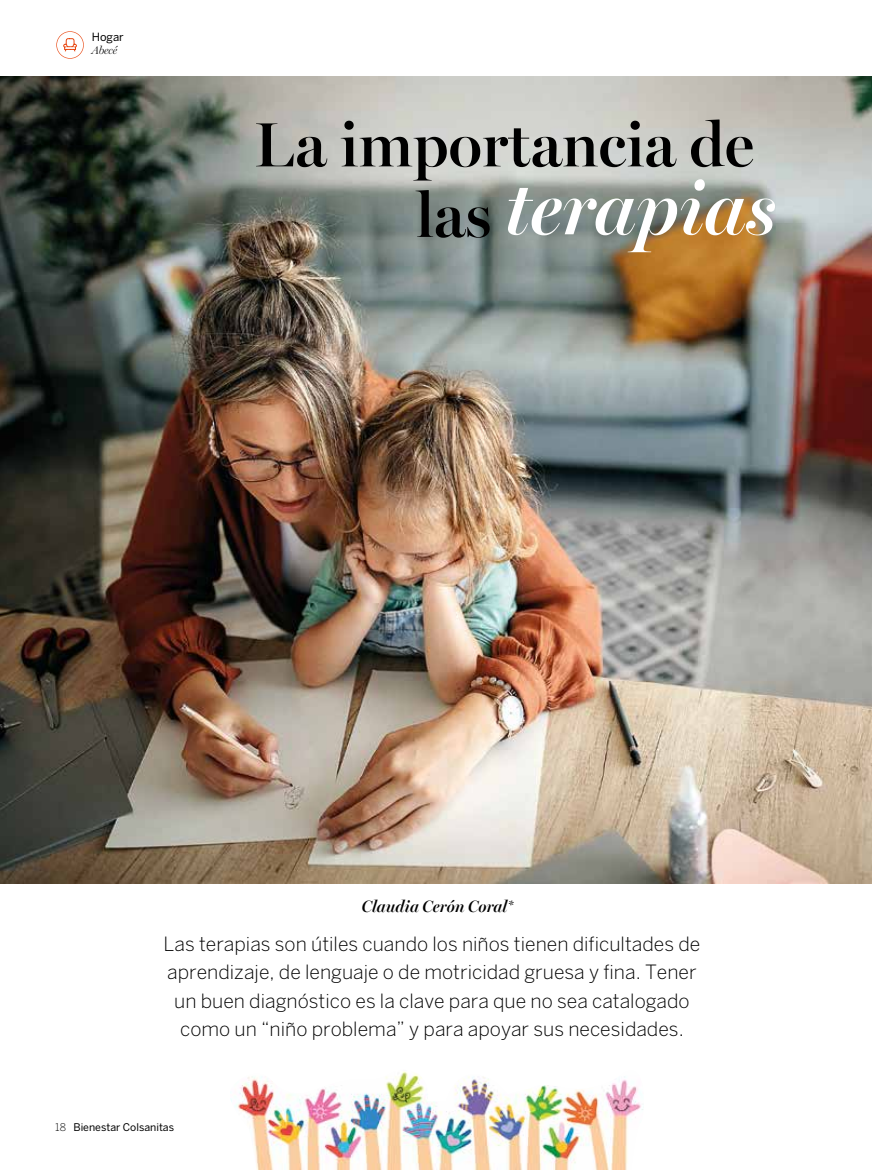
<style>
.page{position:relative;width:872px;height:1170px;background:#fff}
.page>*{position:absolute;margin:0;border:0;box-sizing:border-box;transform-origin:0 0}
.t1{font:italic 600 76.5px "Miller Banner";color:#fff}
.t2{font:600 62.85px "Miller Banner";color:#000}
.t3{font:300 19.5px/28.5px "Benton Sans";color:#000;text-align:center}
.t4{font:italic 600 16.5px "Miller Banner";color:#000}
.t5{font:11.25px "Benton Sans";color:#000}
.t6{font:italic 300 11.25px "Miller Display";color:#000}
.t7{font:10.5px "Benton Sans";color:#000}
.s1{font-style:normal;font-size:62.85px;color:#000}
.s2{font-weight:300}
</style>
<div class="page">
<img style="left:0;top:77px;width:872px;height:806px">
<img style="left:230px;top:1071px;width:413px;height:98px">
<svg style="left:56px;top:31px;width:28px;height:28px"></svg>
<p class="t5" style="left:92px;top:30px;width:34px">Hogar</p>
<p class="t6" style="left:92px;top:44px;width:27px">Abecé</p>
<h2 class="t2" style="left:254px;top:107px;width:501px">La importancia de</h2>
<h1 class="t1" style="left:416px;top:163px;width:362px"><span class="s1">las</span> terapias</h1>
<p class="t4" style="left:362px;top:896px;width:153px">Claudia Cerón Coral*</p>
<p class="t3" style="left:164px;top:929px;width:538px">Las terapias son útiles cuando los niños tienen dificultades de aprendizaje, de lenguaje o de motricidad gruesa y fina. Tener un buen diagnóstico es la clave para que no sea catalogado como un “niño problema” y para apoyar sus necesidades.</p>
<p class="t7" style="left:55px;top:1120px;width:120px"><span class="s2">18</span> Bienestar Colsanitas</p>
</div>
